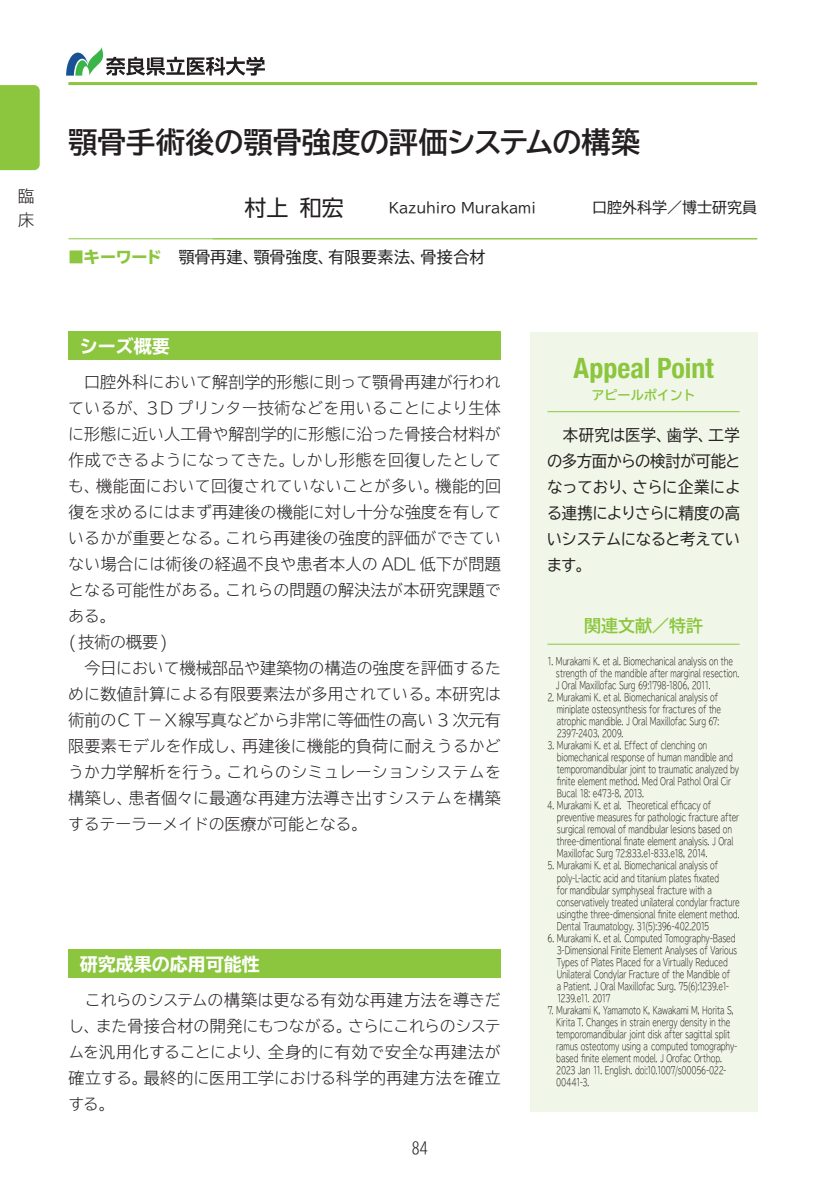
<style>
.page{position:relative;width:840px;height:1191px;background:#fff}
.page>*{position:absolute;margin:0;border:0;box-sizing:border-box;transform-origin:0 0}
.t1{font:700 29px "TBUD Go Std";color:#231f20}
.t2{font:700 condensed 28px "Helvetica Neue";color:#8bc63e}
.t3{font:22px "UD Shin Go Pr 6";color:#231f20}
.t4{font:700 expanded 18px "TBUD Go Std";color:#fff}
.t5{font:700 17px "TBUD Go Std";color:#8bc63e}
.t6{font:300 16px/26px "TBUD Go Std Super";letter-spacing:.01em;color:#231f20}
.t7{font:16px/26px "TBUD Go Std";letter-spacing:-.015em;color:#231f20;text-align:justify;scale:.96 1}
.t8{font:16px "TBUD Go Std";letter-spacing:.015em;color:#231f20}
.t9{font:800 16px "TBUD Go Std";letter-spacing:-.02em;color:#8bc63e}
.t10{font:15px "TBUD Go Std";color:#231f20}
.t11{font:14px "TBUD Go Std";letter-spacing:.005em;color:#231f20}
.t12{font:700 13px "TBUD Go Std";color:#8bc63e}
.t13{font:300 10px/12px "TBUD Go Std Super";letter-spacing:-.025em;color:#231f20;scale:.7 1}
</style>
<div class="page">
<div style="left:0;top:85px;width:40px;height:85px;background:#8bc63e"></div>
<svg style="left:66px;top:47px;width:199px;height:29px"></svg>
<div style="left:68px;top:332px;width:432px;height:28px;background:#8bc63e"></div>
<div style="left:530px;top:332px;width:226px;height:780px;background:#f1f7e8"></div>
<hr style="left:547px;top:411px;width:192px;height:1px;background:#8bc63e">
<hr style="left:68px;top:82px;width:688px;height:3px;background:#8bc63e">
<div style="left:68px;top:949px;width:432px;height:29px;background:#8bc63e"></div>
<hr style="left:68px;top:238px;width:688px;height:1px;background:#8bc63e">
<hr style="left:547px;top:644px;width:192px;height:1px;background:#8bc63e">
<h3 class="t6" style="left:18px;top:183px;width:17px;line-height:24px">臨床</h3>
<h1 class="t1" style="left:68px;top:118px;width:573px">顎骨手術後の顎骨強度の評価システムの構築</h1>
<h3 class="t9" style="left:68px;top:248px;width:95px">■キーワード</h3>
<h3 class="t3" style="left:244px;top:190px;width:100px">村上 和宏</h3>
<h3 class="t11" style="left:388px;top:196px;width:148px">Kazuhiro Murakami</h3>
<h3 class="t10" style="left:591px;top:195px;width:166px">口腔外科学／博士研究員</h3>
<h3 class="t8" style="left:179px;top:244px;width:308px">顎骨再建、顎骨強度、有限要素法、骨接合材</h3>
<h3 class="t4" style="left:80px;top:336px;width:91px">シーズ概要</h3>
<p class="t6" style="left:68px;top:369px;width:434px;text-indent:16px">口腔外科において解剖学的形態に則って顎骨再建が行われているが、３D プリンター技術などを用いることにより生体に形態に近い人工骨や解剖学的に形態に沿った骨接合材料が作成できるようになってきた。しかし形態を回復したとしても、機能面において回復されていないことが多い。機能的回復を求めるにはまず再建後の機能に対し十分な強度を有しているかが重要となる。これら再建後の強度的評価ができていない場合には術後の経過不良や患者本人の ADL 低下が問題となる可能性がある。これらの問題の解決法が本研究課題である。<br>(技術の概要 )</p>
<h3 class="t6" style="left:68px;top:655px;width:434px;text-align:justify;text-indent:16px">今日において機械部品や建築物の構造の強度を評価するために数値計算による有限要素法が多用されている。本研究は術前のＣＴ－Ｘ線写真などから非常に等価性の高い 3 次元有限要素モデルを作成し、再建後に機能的負荷に耐えうるかどうか力学解析を行う。これらのシミュレーションシステムを構築し、患者個々に最適な再建方法導き出すシステムを構築するテーラーメイドの医療が可能となる。</h3>
<h3 class="t4" style="left:80px;top:954px;width:181px">研究成果の応用可能性</h3>
<h3 class="t6" style="left:68px;top:986px;width:434px;text-align:justify;text-indent:17px">これらのシステムの構築は更なる有効な再建方法を導きだし、また骨接合材の開発にもつながる。さらにこれらのシステムを汎用化することにより、全身的に有効で安全な再建法が確立する。最終的に医用工学における科学的再建方法を確立する。</h3>
<h3 class="t6" style="left:412px;top:1134px;width:17px">84</h3>
<h2 class="t2" style="left:573px;top:344px;width:142px">Appeal Point</h2>
<h3 class="t12" style="left:591px;top:385px;width:105px">アピールポイント</h3>
<h3 class="t7" style="left:546px;top:422px;width:203px;text-indent:16px">本研究は医学、歯学、工学の多方面からの検討が可能となっており、さらに企業による連携によりさらに精度の高いシステムになると考えています。</h3>
<h3 class="t5" style="left:583px;top:612px;width:120px">関連文献／特許</h3>
<p class="t13" style="left:555px;top:655px;width:264px;text-indent:-9px">1. Murakami K. et al. Biomechanical analysis on the strength of the mandible after marginal resection.<br>J Oral Maxillofac Surg 69:1798-1806, 2011.</p>
<p class="t13" style="left:556px;top:691px;width:236px;text-indent:-9px">2. Murakami K. et al. Biomechanical analysis of miniplate osteosynthesis for fractures of the atrophic mandible. J Oral Maxillofac Surg 67:<br>2397-2403, 2009.</p>
<p class="t13" style="left:556px;top:739px;width:262px;text-indent:-9px">3. Murakami K. et al. Effect of clenching on biomechanical response of human mandible and temporomandibular joint to traumatic analyzed by finite element method. Med Oral Pathol Oral Cir Bucal 18: e473-8, 2013.</p>
<p class="t13" style="left:556px;top:799px;width:262px;text-indent:-9px">4. Murakami K. et al. Theoretical efficacy of preventive measures for pathologic fracture after surgical removal of mandibular lesions based on three-dimentional finate element analysis. J Oral Maxillofac Surg 72:833.e1-833.e18, 2014.</p>
<p class="t13" style="left:556px;top:859px;width:263px;text-indent:-9px">5. Murakami K. et al. Biomechanical analysis of poly-L-lactic acid and titanium plates fixated<br>for mandibular symphyseal fracture with a conservatively treated unilateral condylar fracture usingthe three-dimensional finite element method.<br>Dental Traumatology. 31(5):396-402.2015</p>
<p class="t13" style="left:556px;top:931px;width:259px;text-indent:-9px">6. Murakami K. et al. Computed Tomography-Based 3-Dimensional Finite Element Analyses of Various Types of Plates Placed for a Virtually Reduced Unilateral Condylar Fracture of the Mandible of<br>a Patient. J Oral Maxillofac Surg. 75(6):1239.e1- 1239.e11. 2017</p>
<p class="t13" style="left:556px;top:1003px;width:260px;text-indent:-9px">7. Murakami K, Yamamoto K, Kawakami M, Horita S, Kirita T. Changes in strain energy density in the temporomandibular joint disk after sagittal split ramus osteotomy using a computed tomography&shy;based finite element model. J Orofac Orthop.<br>2023 Jan 11. English. doi:10.1007/s00056-022- 00441-3.</p>
</div>
